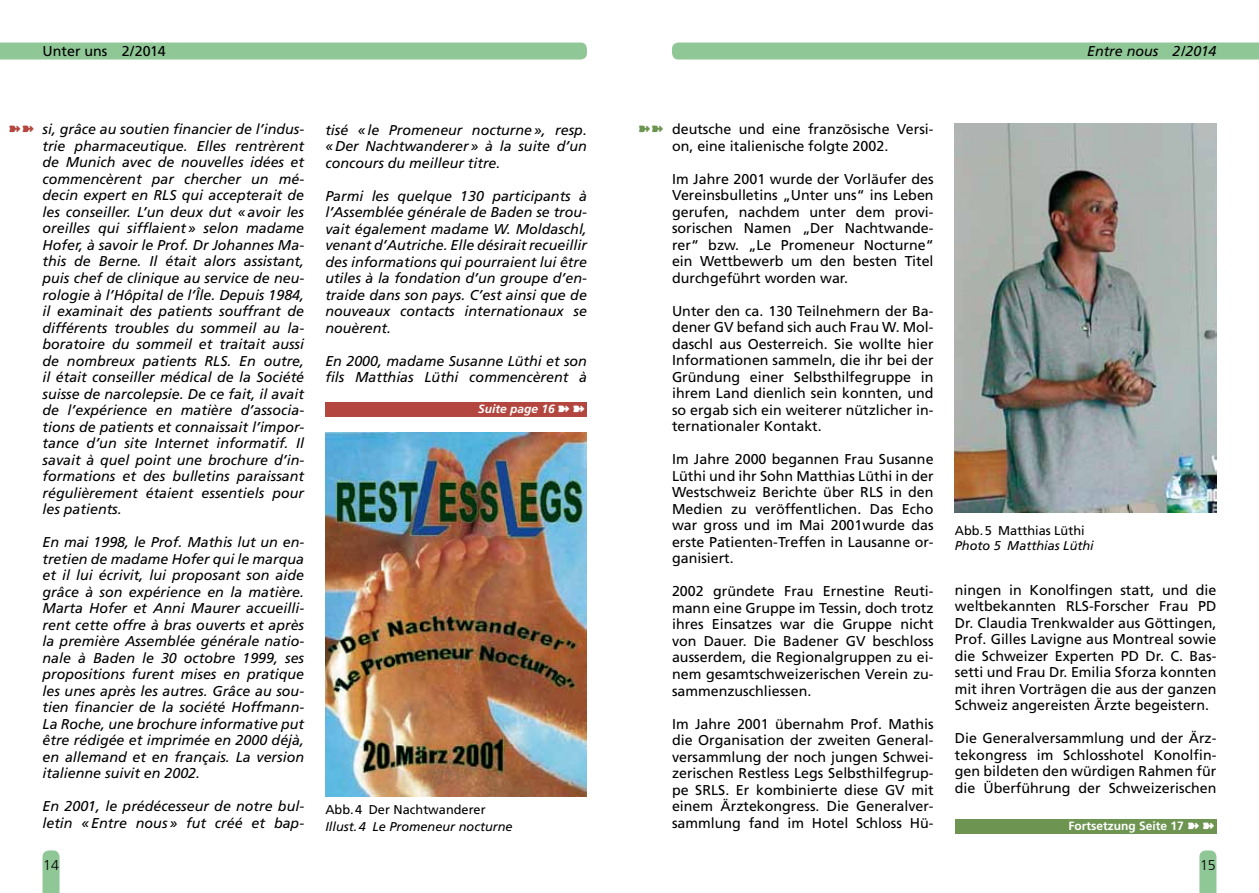
<style>
.page{position:relative;width:1259px;height:893px;background:#fff}
.page>*{position:absolute;margin:0;border:0;box-sizing:border-box;transform-origin:0 0}
.t1{font:italic 14.25px/16.5px "Frutiger";color:#000;text-align:justify}
.t2{font:14.25px/16.5px "Frutiger";color:#000;text-align:justify}
.t3{font:300 14.25px "Frutiger";color:#000}
.t4{font:italic 12.75px "Frutiger";color:#000}
.t5{font:12.75px "Frutiger";color:#000}
.t6{font:700 12px "Frutiger";color:#fff}
.t7{font:italic 700 12px "Frutiger";color:#fff}
</style>
<div class="page">
<div style="left:0;top:43px;width:587px;height:17px;background:#90c796"></div>
<svg style="left:43px;top:850px;width:17px;height:43px"></svg>
<div style="left:672px;top:43px;width:587px;height:17px;background:#90c796"></div>
<svg style="left:1199px;top:850px;width:17px;height:43px"></svg>
<img style="left:955px;top:123px;width:261px;height:389px">
<img style="left:325px;top:433px;width:262px;height:363px">
<div style="left:955px;top:819px;width:261px;height:14px;background:#6d9450"></div>
<div style="left:325px;top:403px;width:262px;height:14px;background:#b3473f"></div>
<p class="t2" style="left:43px;top:43px;width:125px">Unter uns 2/2014</p>
<p class="t1" style="left:1087px;top:43px;width:131px">Entre nous 2/2014</p>
<p class="t1" style="left:43px;top:121px;width:263px">si, grâce au soutien financier de l’indus&shy;trie pharmaceutique. Elles rentrèrent de Munich avec de nouvelles idées et commencèrent par chercher un mé&shy;decin expert en RLS qui accepterait de les conseiller. L’un deux dut «avoir les oreilles qui sifflaient» selon madame Hofer, à savoir le Prof. Dr Johannes Ma&shy;this de Berne. Il était alors assistant, puis chef de clinique au service de neu&shy;rologie à l’Hôpital de l’Île. Depuis 1984, il examinait des patients souffrant de différents troubles du sommeil au la&shy;boratoire du sommeil et traitait aussi de nombreux patients RLS. En outre, il était conseiller médical de la Société suisse de narcolepsie. De ce fait, il avait de l’expérience en matière d’associa&shy;tions de patients et connaissait l’impor&shy;tance d’un site Internet informatif. Il savait à quel point une brochure d’in&shy;formations et des bulletins paraissant régulièrement étaient essentiels pour les patients.</p>
<p class="t1" style="left:43px;top:534px;width:263px">En mai 1998, le Prof. Mathis lut un en&shy;tretien de madame Hofer qui le marqua et il lui écrivit, lui proposant son aide grâce à son expérience en la matière.<br>Marta Hofer et Anni Maurer accueilli&shy;rent cette offre à bras ouverts et après la première Assemblée générale natio&shy;nale à Baden le 30 octobre 1999, ses propositions furent mises en pratique les unes après les autres. Grâce au sou&shy;tien financier de la société Hoffmann-La Roche, une brochure informative put être rédigée et imprimée en 2000 déjà, en allemand et en français. La version italienne suivit en 2002.</p>
<p class="t1" style="left:43px;top:798px;width:263px">En 2001, le prédécesseur de notre bul&shy;letin «Entre nous» fut créé et bap-</p>
<p class="t3" style="left:43px;top:857px;width:17px">14</p>
<p class="t2" style="left:672px;top:121px;width:263px">deutsche und eine französische Versi&shy;on, eine italienische folgte 2002.</p>
<p class="t2" style="left:672px;top:171px;width:263px">Im Jahre 2001 wurde der Vorläufer des Vereinsbulletins „Unter uns“ ins Leben gerufen, nachdem unter dem provi&shy;sorischen Namen „Der Nachtwande&shy;rer“ bzw. „Le Promeneur Nocturne“ ein Wettbewerb um den besten Titel durchgeführt worden war.</p>
<p class="t2" style="left:672px;top:303px;width:263px">Unter den ca. 130 Teilnehmern der Ba&shy;dener GV befand sich auch Frau W. Mol&shy;daschl aus Oesterreich. Sie wollte hier Informationen sammeln, die ihr bei der Gründung einer Selbsthilfegruppe in ihrem Land dienlich sein konnten, und so ergab sich ein weiterer nützlicher in&shy;ternationaler Kontakt.</p>
<p class="t2" style="left:672px;top:451px;width:263px">Im Jahre 2000 begannen Frau Susanne Lüthi und ihr Sohn Matthias Lüthi in der Westschweiz Berichte über RLS in den Medien zu veröffentlichen. Das Echo war gross und im Mai 2001wurde das erste Patienten-Treffen in Lausanne or&shy;ganisiert.</p>
<p class="t2" style="left:672px;top:583px;width:263px">2002 gründete Frau Ernestine Reuti&shy;mann eine Gruppe im Tessin, doch trotz ihres Einsatzes war die Gruppe nicht von Dauer. Die Badener GV beschloss ausserdem, die Regionalgruppen zu ei&shy;nem gesamtschweizerischen Verein zu&shy;sammenzuschliessen.</p>
<p class="t2" style="left:672px;top:715px;width:263px">Im Jahre 2001 übernahm Prof. Mathis die Organisation der zweiten General&shy;versammlung der noch jungen Schwei&shy;zerischen Restless Legs Selbsthilfegrup&shy;pe SRLS. Er kombinierte diese GV mit einem Ärztekongress. Die Generalver&shy;sammlung fand im Hotel Schloss Hü-</p>
<p class="t1" style="left:325px;top:121px;width:263px">tisé «le Promeneur nocturne», resp. «Der Nachtwanderer» à la suite d’un concours du meilleur titre.</p>
<p class="t1" style="left:325px;top:187px;width:263px">Parmi les quelque 130 participants à l’Assemblée générale de Baden se trou&shy;vait également madame W. Moldaschl, venant d’Autriche. Elle désirait recueillir des informations qui pourraient lui être utiles à la fondation d’un groupe d’en&shy;traide dans son pays. C’est ainsi que de nouveaux contacts internationaux se nouèrent.</p>
<p class="t1" style="left:325px;top:352px;width:263px">En 2000, madame Susanne Lüthi et son fils Matthias Lüthi commencèrent à</p>
<p class="t7" style="left:478px;top:402px;width:108px">Suite page 16 ➽ ➽</p>
<p class="t5" style="left:955px;top:523px;width:131px">Abb.5 Matthias Lüthi</p>
<p class="t4" style="left:955px;top:538px;width:140px">Photo 5 Matthias Lüthi</p>
<p class="t2" style="left:955px;top:581px;width:263px">ningen in Konolfingen statt, und die weltbekannten RLS-Forscher Frau PD Dr. Claudia Trenkwalder aus Göttingen, Prof. Gilles Lavigne aus Montreal sowie die Schweizer Experten PD Dr. C. Bas&shy;setti und Frau Dr. Emilia Sforza konnten mit ihren Vorträgen die aus der ganzen Schweiz angereisten Ärzte begeistern.</p>
<p class="t2" style="left:955px;top:730px;width:263px">Die Generalversammlung und der Ärz&shy;tekongress im Schlosshotel Konolfin&shy;gen bildeten den würdigen Rahmen für die Überführung der Schweizerischen</p>
<p class="t5" style="left:325px;top:802px;width:162px">Abb.4 Der Nachtwanderer</p>
<p class="t4" style="left:325px;top:819px;width:189px">Illust.4 Le Promeneur nocturne</p>
<p class="t6" style="left:1068px;top:819px;width:147px">Fortsetzung Seite 17 ➽ ➽</p>
<p class="t3" style="left:1200px;top:857px;width:17px">15</p>
</div>
